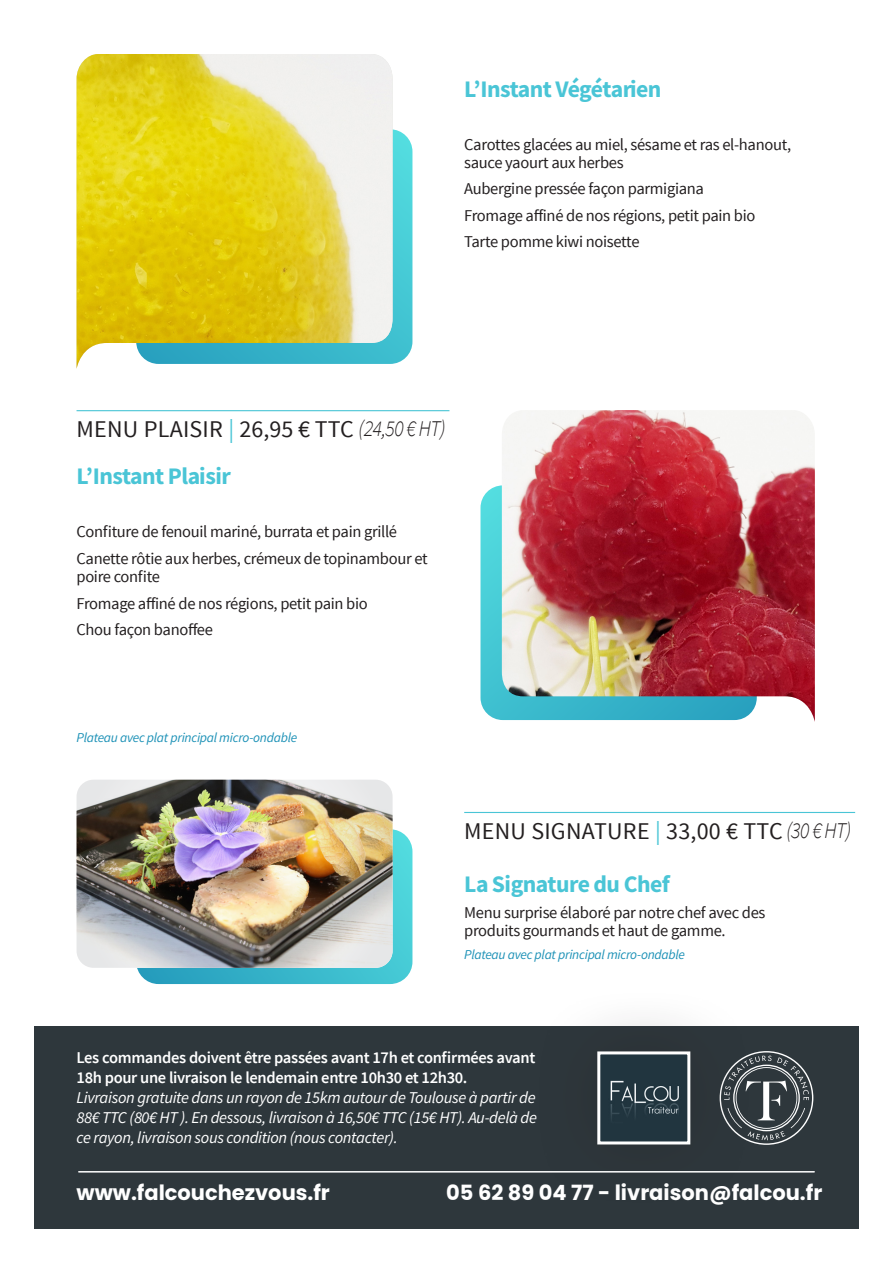
<style>
.page{position:relative;width:893px;height:1263px;background:#fff}
.page>*{position:absolute;margin:0;border:0;box-sizing:border-box;transform-origin:0 0}
.t1{font:24px "Source Sans Pro";letter-spacing:.01em;color:#231f20}
.t2{font:23.85px "Source Sans Variable";letter-spacing:-.02em;color:#4ac5d6}
.t3{font:700 21px "Poppins";color:#fff}
.t4{font:16.5px/18px "Source Sans Pro";letter-spacing:-.02em;color:#231f20}
.t5{font:italic 16.5px/19.8px "Source Sans Pro";letter-spacing:-.02em;color:#fff}
.t6{font:italic 13.5px "Source Sans Pro";letter-spacing:-.02em;color:#1e92b7}
.s1{color:#4ac5d6}
.s2{font-weight:300;font-style:italic;font-size:22.5px}
.s3{font-weight:600;font-style:normal}
</style>
<div class="page">
<svg style="left:137px;top:829px;width:275px;height:155px;background:#45c1d1"></svg>
<img style="left:77px;top:780px;width:316px;height:188px;border-radius:17px">
<hr style="left:77px;top:410px;width:372px;height:1px;background:#4ac5d6">
<hr style="left:464px;top:812px;width:391px;height:1px;background:#4ac5d6">
<div style="left:34px;top:1026px;width:825px;height:203px;background:#2e373c"></div>
<svg style="left:754px;top:1051px;width:59px;height:94px"></svg>
<div style="left:533px;top:987px;width:221px;height:221px;background:#231f20;opacity:.34"></div>
<svg style="left:596px;top:1050px;width:96px;height:96px"></svg>
<hr style="left:79px;top:1171px;width:735px;height:1px;background:#fff">
<svg style="left:393px;top:129px;width:19px;height:235px;background:#51d0d9"></svg>
<svg style="left:480px;top:485px;width:22px;height:235px;background:#55d1da"></svg>
<img style="left:77px;top:54px;width:316px;height:313px">
<img style="left:502px;top:410px;width:313px;height:312px">
<p class="t2" style="left:464px;top:74px;width:199px">L’Instant Végétarien</p>
<p class="t4" style="left:464px;top:135px;width:329px">Carottes glacées au miel, sésame et ras el-hanout, sauce yaourt aux herbes</p>
<p class="t4" style="left:464px;top:180px;width:241px">Aubergine pressée façon parmigiana</p>
<p class="t4" style="left:464px;top:206px;width:293px">Fromage affiné de nos régions, petit pain bio</p>
<p class="t4" style="left:464px;top:233px;width:177px">Tarte pomme kiwi noisette</p>
<p class="t1" style="left:77px;top:414px;width:370px">MENU PLAISIR <span class="s1">|</span> 26,95 € TTC <span class="s2">(24,50 € HT)</span></p>
<p class="t2" style="left:77px;top:462px;width:156px">L’Instant Plaisir</p>
<p class="t4" style="left:77px;top:523px;width:322px">Confiture de fenouil mariné, burrata et pain grillé</p>
<p class="t4" style="left:77px;top:550px;width:353px">Canette rôtie aux herbes, crémeux de topinambour et poire confite</p>
<p class="t4" style="left:77px;top:594px;width:293px">Fromage affiné de nos régions, petit pain bio</p>
<p class="t4" style="left:77px;top:621px;width:138px">Chou façon banoffee</p>
<p class="t6" style="left:77px;top:730px;width:222px">Plateau avec plat principal micro-ondable</p>
<p class="t1" style="left:464px;top:816px;width:389px">MENU SIGNATURE <span class="s1">|</span> 33,00 € TTC <span class="s2">(30 € HT)</span></p>
<p class="t2" style="left:464px;top:869px;width:207px">La Signature du Chef</p>
<p class="t4" style="left:464px;top:904px;width:303px">Menu surprise élaboré par notre chef avec des produits gourmands et haut de gamme.</p>
<p class="t6" style="left:464px;top:946px;width:222px">Plateau avec plat principal micro-ondable</p>
<p class="t5" style="left:77px;top:1048px;width:462px"><span class="s3">Les commandes doivent être passées avant 17h et confirmées avant 18h pour une livraison le lendemain entre 10h30 et 12h30.<br></span>Livraison gratuite dans un rayon de 15km autour de Toulouse à partir de 88€ TTC (80€ HT ). En dessous, livraison à 16,50€ TTC (15€ HT). Au-delà de ce rayon, livraison sous condition (nous contacter).</p>
<p class="t3" style="left:77px;top:1180px;width:255px">www.falcouchezvous.fr</p>
<p class="t3" style="left:446px;top:1180px;width:378px">05 62 89 04 77 - livraison@falcou.fr</p>
</div>
